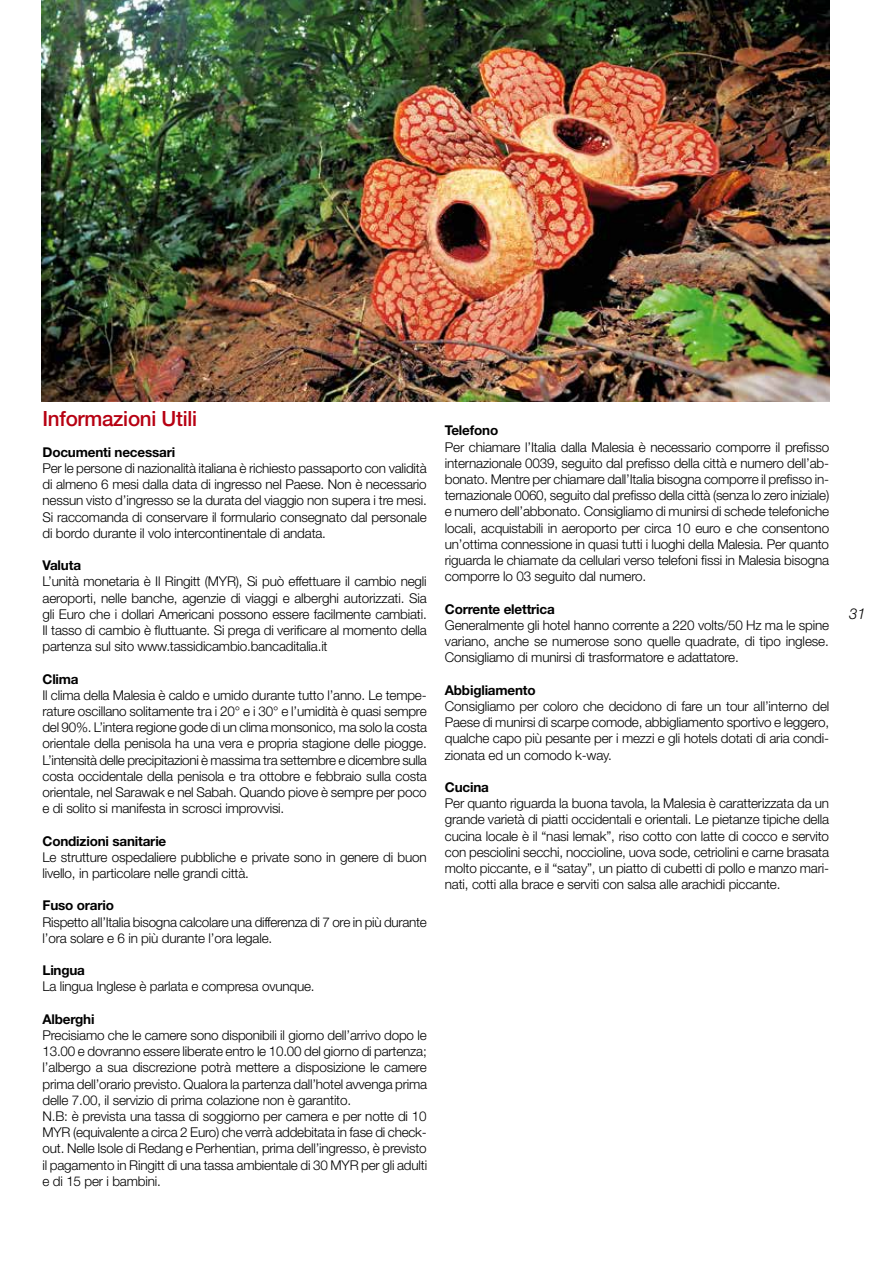
<style>
.page{position:relative;width:893px;height:1263px;background:#fff}
.page>*{position:absolute;margin:0;border:0;box-sizing:border-box;transform-origin:0 0}
.t1{font:500 21px "Helvetica Neue";letter-spacing:-.015em;color:#b70012}
.t2{font:italic 300 15px "Helvetica Neue";color:#000}
.t3{font:300 13.5px/16.2px "Helvetica Neue";letter-spacing:-.015em;color:#000;text-align:justify}
.t4{font:700 13.5px "Helvetica Neue";letter-spacing:-.015em;color:#000}
</style>
<div class="page">
<img style="left:41px;top:0;width:788px;height:402px">
<h1 class="t1" style="left:43px;top:402px;width:156px">Informazioni Utili</h1>
<p class="t4" style="left:43px;top:441px;width:134px">Documenti necessari</p>
<p class="t3" style="left:43px;top:459px;width:386px">Per le persone di nazionalità italiana è richiesto passaporto con validità di almeno 6 mesi dalla data di ingresso nel Paese. Non è necessario nessun visto d’ingresso se la durata del viaggio non supera i tre mesi.<br>Si raccomanda di conservare il formulario consegnato dal personale di bordo durante il volo intercontinentale di andata.</p>
<p class="t4" style="left:43px;top:555px;width:40px">Valuta</p>
<p class="t3" style="left:43px;top:573px;width:386px">L’unità monetaria è Il Ringitt (MYR), Si può effettuare il cambio negli aeroporti, nelle banche, agenzie di viaggi e alberghi autorizzati. Sia gli Euro che i dollari Americani possono essere facilmente cambiati.<br>Il tasso di cambio è fluttuante. Si prega di verificare al momento della partenza sul sito www.tassidicambio.bancaditalia.it</p>
<p class="t4" style="left:43px;top:668px;width:38px">Clima</p>
<p class="t3" style="left:43px;top:686px;width:386px">Il clima della Malesia è caldo e umido durante tutto l’anno. Le tempe&shy;rature oscillano solitamente tra i 20° e i 30° e l’umidità è quasi sempre del 90%. L’intera regione gode di un clima monsonico, ma solo la costa orientale della penisola ha una vera e propria stagione delle piogge.<br>L’intensità delle precipitazioni è massima tra settembre e dicembre sulla costa occidentale della penisola e tra ottobre e febbraio sulla costa orientale, nel Sarawak e nel Sabah. Quando piove è sempre per poco e di solito si manifesta in scrosci improvvisi.</p>
<p class="t4" style="left:43px;top:830px;width:125px">Condizioni sanitarie</p>
<p class="t3" style="left:43px;top:848px;width:386px">Le strutture ospedaliere pubbliche e private sono in genere di buon livello, in particolare nelle grandi città.</p>
<p class="t4" style="left:43px;top:895px;width:73px">Fuso orario</p>
<p class="t3" style="left:43px;top:913px;width:386px">Rispetto all’Italia bisogna calcolare una differenza di 7 ore in più durante l’ora solare e 6 in più durante l’ora legale.</p>
<p class="t4" style="left:43px;top:960px;width:44px">Lingua</p>
<p class="t3" style="left:43px;top:978px;width:274px">La lingua Inglese è parlata e compresa ovunque.</p>
<p class="t4" style="left:43px;top:1008px;width:54px">Alberghi</p>
<p class="t3" style="left:43px;top:1026px;width:386px;text-align:left">Precisiamo che le camere sono disponibili il giorno dell’arrivo dopo le 13.00 e dovranno essere liberate entro le 10.00 del giorno di partenza; l’albergo a sua discrezione potrà mettere a disposizione le camere prima dell’orario previsto. Qualora la partenza dall’hotel avvenga prima delle 7.00, il servizio di prima colazione non è garantito.<br>N.B: è prevista una tassa di soggiorno per camera e per notte di 10<br>MYR (equivalente a circa 2 Euro) che verrà addebitata in fase di check&shy;out. Nelle Isole di Redang e Perhentian, prima dell’ingresso, è previsto il pagamento in Ringitt di una tassa ambientale di 30 MYR per gli adulti e di 15 per i bambini.</p>
<p class="t4" style="left:445px;top:420px;width:55px">Telefono</p>
<p class="t3" style="left:445px;top:438px;width:386px">Per chiamare l’Italia dalla Malesia è necessario comporre il prefisso internazionale 0039, seguito dal prefisso della città e numero dell’ab&shy;bonato. Mentre per chiamare dall’Italia bisogna comporre il prefisso in&shy;ternazionale 0060, seguito dal prefisso della città (senza lo zero iniziale) e numero dell’abbonato. Consigliamo di munirsi di schede telefoniche locali, acquistabili in aeroporto per circa 10 euro e che consentono un’ottima connessione in quasi tutti i luoghi della Malesia. Per quanto riguarda le chiamate da cellulari verso telefoni fissi in Malesia bisogna comporre lo 03 seguito dal numero.</p>
<p class="t4" style="left:445px;top:598px;width:112px">Corrente elettrica</p>
<p class="t3" style="left:445px;top:616px;width:386px">Generalmente gli hotel hanno corrente a 220 volts/50 Hz ma le spine variano, anche se numerose sono quelle quadrate, di tipo inglese.<br>Consigliamo di munirsi di trasformatore e adattatore.</p>
<p class="t4" style="left:445px;top:679px;width:92px">Abbigliamento</p>
<p class="t3" style="left:445px;top:697px;width:386px">Consigliamo per coloro che decidono di fare un tour all’interno del Paese di munirsi di scarpe comode, abbigliamento sportivo e leggero, qualche capo più pesante per i mezzi e gli hotels dotati di aria condi&shy;zionata ed un comodo k-way.</p>
<p class="t4" style="left:445px;top:776px;width:46px">Cucina</p>
<p class="t3" style="left:445px;top:794px;width:386px">Per quanto riguarda la buona tavola, la Malesia è caratterizzata da un grande varietà di piatti occidentali e orientali. Le pietanze tipiche della cucina locale è il “nasi lemak”, riso cotto con latte di cocco e servito con pesciolini secchi, noccioline, uova sode, cetriolini e carne brasata molto piccante, e il “satay”, un piatto di cubetti di pollo e manzo mari&shy;nati, cotti alla brace e serviti con salsa alle arachidi piccante.</p>
<p class="t2" style="left:849px;top:602px;width:18px">31</p>
</div>
